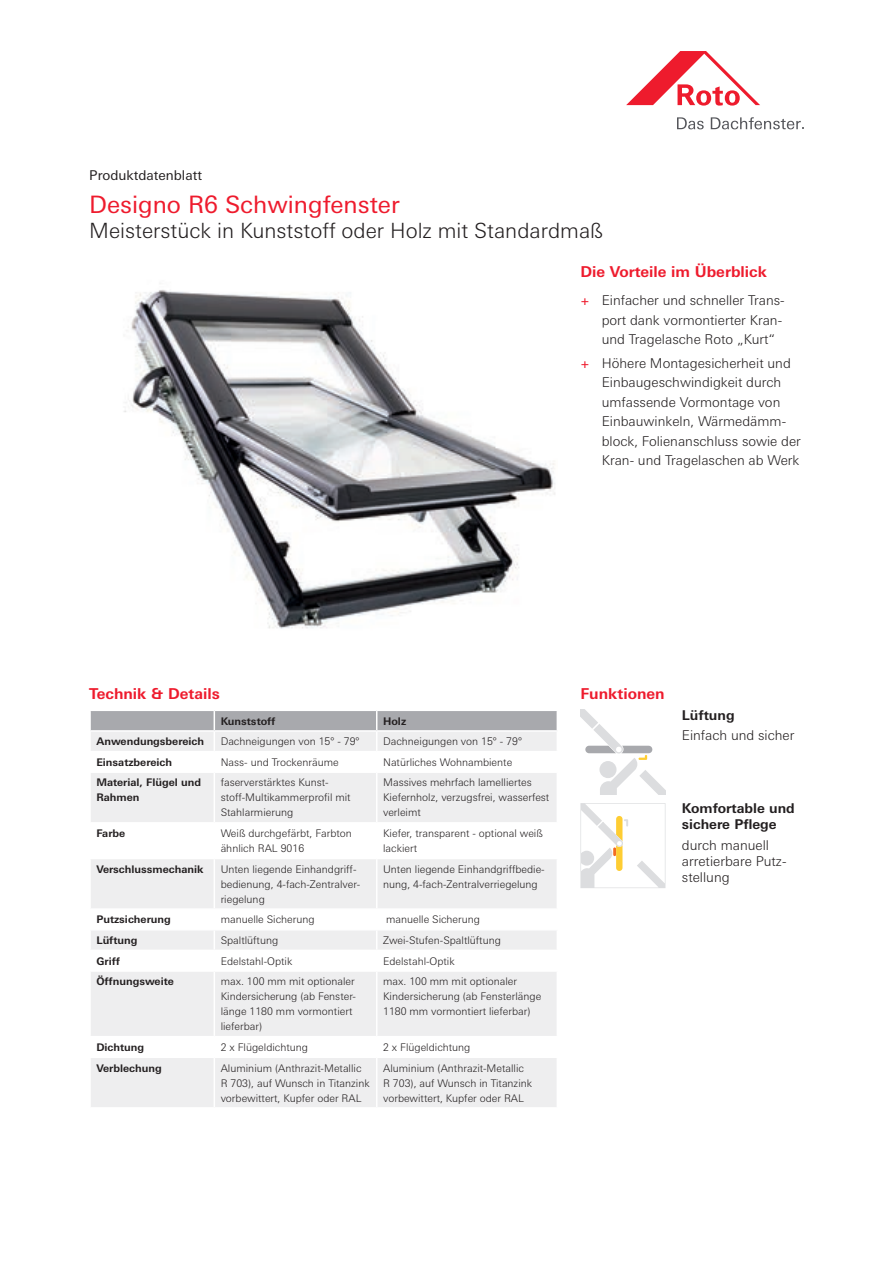
<style>
.page{position:relative;width:893px;height:1263px;background:#fff}
.page>*{position:absolute;margin:0;border:0;box-sizing:border-box;transform-origin:0 0}
.t1{font:24px "Univers Next W1 G";color:#ee1b2d}
.t2{font:300 21px "Univers Next W1 G";color:#231f20}
.t3{font:700 15px "Univers Next W1 G";color:#ee1b2d}
.t4{font:300 13.5px/19.5px "Univers Next W1 G";color:#231f20}
.t5{font:700 13.5px/16.2px "Univers Next W1 G";color:#231f20}
.t6{font:13.5px "Univers Next W1 G";color:#231f20}
.t7{font:300 10.5px/15px "Univers Next W1 G";color:#231f20}
.t8{font:700 10.5px/15px "Univers Next W1 G";color:#231f20}
.s1{font-weight:400;color:#ee1b2d}
</style>
<div class="page">
<svg style="left:626px;top:51px;width:134px;height:55px"></svg>
<svg style="left:677px;top:117px;width:27px;height:12px"></svg>
<svg style="left:711px;top:117px;width:93px;height:12px"></svg>
<img style="left:124px;top:290px;width:431px;height:339px">
<div style="left:91px;top:1058px;width:466px;height:49px;background:#eeeeef"></div>
<svg style="left:91px;top:773px;width:466px;height:263px;fill:#eeeeef"></svg>
<svg style="left:90px;top:710px;width:467px;height:41px;background:#cecfd1"></svg>
<hr style="left:214px;top:773px;width:1px;height:49px;background:#fff">
<hr style="left:376px;top:773px;width:1px;height:49px;background:#fff">
<hr style="left:89px;top:822px;width:125px;height:1px;background:#fff">
<hr style="left:214px;top:822px;width:163px;height:1px;background:#fff">
<hr style="left:214px;top:823px;width:1px;height:35px;background:#fff">
<hr style="left:377px;top:822px;width:181px;height:1px;background:#fff">
<hr style="left:376px;top:823px;width:1px;height:35px;background:#fff">
<hr style="left:89px;top:858px;width:125px;height:1px;background:#fff">
<hr style="left:214px;top:858px;width:163px;height:1px;background:#fff">
<hr style="left:214px;top:859px;width:1px;height:49px;background:#fff">
<hr style="left:377px;top:858px;width:181px;height:1px;background:#fff">
<hr style="left:376px;top:859px;width:1px;height:49px;background:#fff">
<hr style="left:89px;top:908px;width:125px;height:2px;background:#fff">
<hr style="left:214px;top:908px;width:163px;height:2px;background:#fff">
<hr style="left:377px;top:908px;width:181px;height:2px;background:#fff">
<hr style="left:89px;top:929px;width:125px;height:1px;background:#fff">
<hr style="left:214px;top:929px;width:163px;height:1px;background:#fff">
<hr style="left:377px;top:929px;width:181px;height:1px;background:#fff">
<hr style="left:89px;top:950px;width:125px;height:1px;background:#fff">
<hr style="left:214px;top:950px;width:163px;height:1px;background:#fff">
<svg style="left:214px;top:910px;width:1px;height:60px"></svg>
<hr style="left:377px;top:950px;width:181px;height:1px;background:#fff">
<svg style="left:376px;top:910px;width:1px;height:60px"></svg>
<hr style="left:89px;top:970px;width:125px;height:2px;background:#fff">
<hr style="left:214px;top:970px;width:163px;height:2px;background:#fff">
<hr style="left:214px;top:972px;width:1px;height:64px;background:#fff">
<hr style="left:377px;top:970px;width:181px;height:2px;background:#fff">
<hr style="left:376px;top:972px;width:1px;height:64px;background:#fff">
<hr style="left:214px;top:1058px;width:1px;height:49px;background:#fff">
<hr style="left:376px;top:1058px;width:1px;height:49px;background:#fff">
<svg style="left:580px;top:709px;width:85px;height:86px"></svg>
<svg style="left:580px;top:803px;width:85px;height:85px"></svg>
<p class="t6" style="left:89px;top:168px;width:114px">Produktdatenblatt</p>
<h1 class="t1" style="left:89px;top:191px;width:312px">Designo R6 Schwingfenster</h1>
<h2 class="t2" style="left:89px;top:219px;width:515px">Meisterstück in Kunststoff oder Holz mit Standardmaß</h2>
<h3 class="t3" style="left:580px;top:263px;width:188px">Die Vorteile im Überblick</h3>
<p class="t4" style="left:602px;top:291px;width:184px;text-indent:-21px"><span class="s1">+</span> Einfacher und schneller Trans&shy;port dank vormontierter Kran&shy;und Tragelasche Roto „Kurt“</p>
<p class="t4" style="left:602px;top:353px;width:201px;text-indent:-21px"><span class="s1">+</span> Höhere Montagesicherheit und<br>Einbaugeschwindigkeit durch umfassende Vormontage von<br>Einbauwinkeln, Wärmedämm&shy;block, Folienanschluss sowie der<br>Kran- und Tragelaschen ab Werk</p>
<h3 class="t3" style="left:89px;top:685px;width:132px">Technik &amp; Details</h3>
<p class="t8" style="left:221px;top:713px;width:56px">Kunststoff</p>
<p class="t8" style="left:383px;top:713px;width:25px">Holz</p>
<p class="t8" style="left:96px;top:734px;width:109px">Anwendungsbereich</p>
<p class="t7" style="left:221px;top:734px;width:140px">Dachneigungen von 15° - 79°</p>
<p class="t7" style="left:383px;top:734px;width:140px">Dachneigungen von 15° - 79°</p>
<p class="t8" style="left:96px;top:754px;width:77px">Einsatzbereich</p>
<p class="t7" style="left:221px;top:754px;width:120px">Nass- und Trockenräume</p>
<p class="t7" style="left:383px;top:754px;width:131px">Natürliches Wohnambiente</p>
<p class="t8" style="left:96px;top:775px;width:106px">Material, Flügel und<br>Rahmen</p>
<p class="t7" style="left:221px;top:775px;width:132px">faserverstärktes Kunst&shy;stoff-Multikammerprofil mit<br>Stahlarmierung</p>
<p class="t7" style="left:383px;top:775px;width:168px">Massives mehrfach lamelliertes<br>Kiefernholz, verzugsfrei, wasserfest verleimt</p>
<p class="t8" style="left:96px;top:826px;width:30px">Farbe</p>
<p class="t7" style="left:221px;top:826px;width:133px">Weiß durchgefärbt, Farbton ähnlich RAL 9016</p>
<p class="t7" style="left:383px;top:826px;width:161px">Kiefer, transparent - optional weiß lackiert</p>
<p class="t8" style="left:96px;top:861px;width:109px">Verschlussmechanik</p>
<p class="t7" style="left:221px;top:861px;width:141px">Unten liegende Einhandgriff&shy;bedienung, 4-fach-Zentralver&shy;riegelung</p>
<p class="t7" style="left:383px;top:861px;width:163px">Unten liegende Einhandgriffbedie&shy;nung, 4-fach-Zentralverriegelung</p>
<p class="t8" style="left:96px;top:912px;width:76px">Putzsicherung</p>
<p class="t7" style="left:221px;top:912px;width:96px">manuelle Sicherung</p>
<p class="t7" style="left:386px;top:912px;width:96px">manuelle Sicherung</p>
<p class="t8" style="left:96px;top:933px;width:42px">Lüftung</p>
<p class="t7" style="left:221px;top:933px;width:59px">Spaltlüftung</p>
<p class="t7" style="left:383px;top:933px;width:119px">Zwei-Stufen-Spaltlüftung</p>
<p class="t8" style="left:96px;top:953px;width:25px">Griff</p>
<p class="t7" style="left:221px;top:953px;width:73px">Edelstahl-Optik</p>
<p class="t7" style="left:383px;top:953px;width:73px">Edelstahl-Optik</p>
<p class="t8" style="left:96px;top:974px;width:79px">Öffnungsweite</p>
<p class="t7" style="left:221px;top:974px;width:137px">max. 100 mm mit optionaler<br>Kindersicherung (ab Fenster&shy;länge 1180 mm vormontiert lieferbar)</p>
<p class="t7" style="left:383px;top:974px;width:160px">max. 100 mm mit optionaler<br>Kindersicherung (ab Fensterlänge<br>1180 mm vormontiert lieferbar)</p>
<p class="t8" style="left:96px;top:1040px;width:49px">Dichtung</p>
<p class="t7" style="left:221px;top:1040px;width:89px">2 x Flügeldichtung</p>
<p class="t7" style="left:383px;top:1040px;width:89px">2 x Flügeldichtung</p>
<p class="t8" style="left:96px;top:1060px;width:67px">Verblechung</p>
<p class="t7" style="left:221px;top:1060px;width:151px">Aluminium (Anthrazit-Metallic<br>R 703), auf Wunsch in Titanzink vorbewittert, Kupfer oder RAL</p>
<p class="t7" style="left:383px;top:1060px;width:151px">Aluminium (Anthrazit-Metallic<br>R 703), auf Wunsch in Titanzink vorbewittert, Kupfer oder RAL</p>
<h3 class="t3" style="left:580px;top:685px;width:86px">Funktionen</h3>
<p class="t5" style="left:682px;top:707px;width:54px">Lüftung</p>
<p class="t4" style="left:682px;top:725px;width:114px">Einfach und sicher</p>
<p class="t5" style="left:682px;top:800px;width:114px">Komfortable und sichere Pflege</p>
<p class="t4" style="left:682px;top:837px;width:106px;line-height:16.2px">durch manuell arretierbare Putz&shy;stellung</p>
</div>
